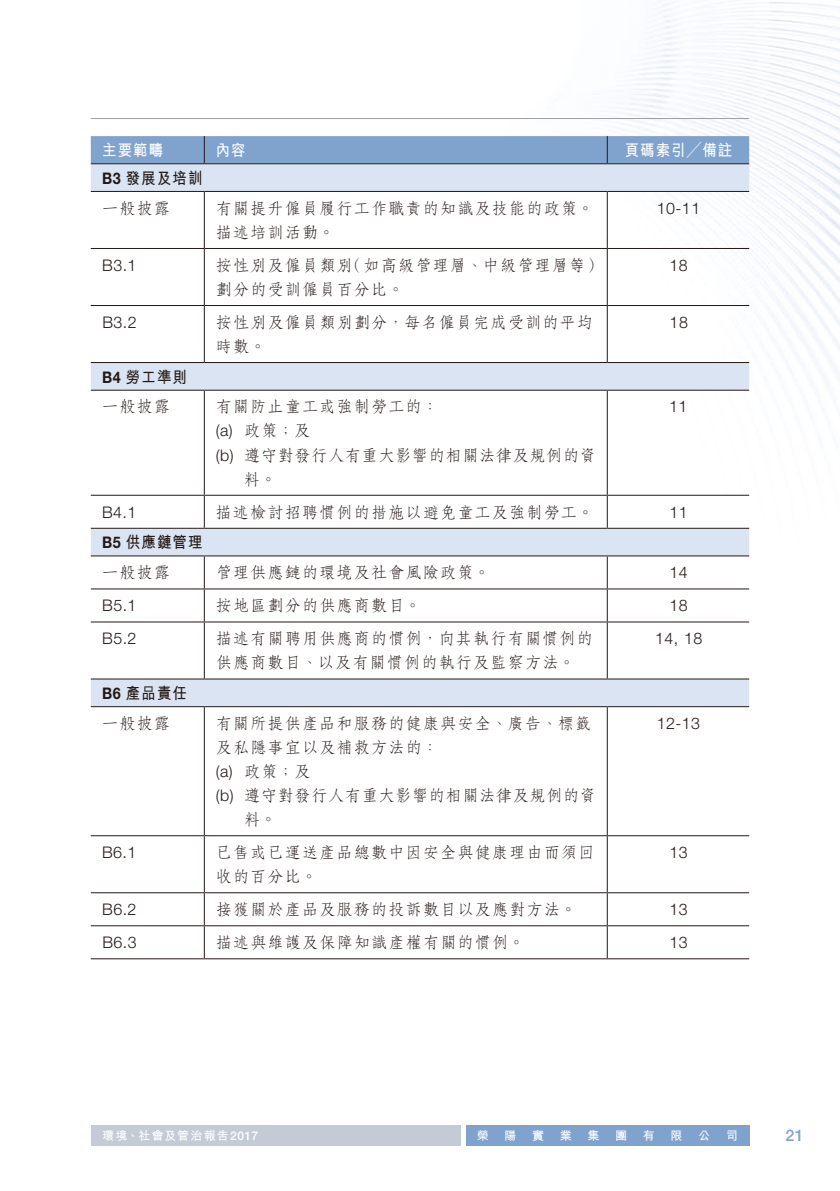
<style>
.page{position:relative;width:840px;height:1191px;background:#fff}
.page>*{position:absolute;margin:0;border:0;box-sizing:border-box;transform-origin:0 0}
.t1{font:16px/24px "DF Fang Song Std W4";letter-spacing:.08em;color:#231916}
.t2{font:300 16px "Helvetica Neue LT Std";letter-spacing:.03em;color:#231916}
.t3{font:16px "DF Fang Song Std W4";letter-spacing:.05em;color:#231916}
.t4{font:700 16px "M Hei HK";letter-spacing:.08em;color:#231916;scale:.9 1}
.t5{font:700 16px "M Hei HK";letter-spacing:.08em;color:#fff;scale:.9 1}
.t6{font:500 16px "Helvetica Neue LT Std";color:#80a3ce}
.t7{font:700 12px "M Hei HK";letter-spacing:.1em;color:#fff}
.s1{font-family:"Helvetica Neue LT Std"}
.s2{font-family:"Helvetica Neue LT Std";font-weight:300}
.s3{font-family:"Helvetica Neue LT Std";font-weight:500}
</style>
<div class="page">
<img style="left:90px;top:0;width:749px;height:1146px">
<div style="left:466px;top:1125px;width:282px;height:20px;background:#80a3ce"></div>
<div style="left:91px;top:1125px;width:369px;height:20px;background:#c4cbd6"></div>
<hr style="left:91px;top:118px;width:657px;height:1px;background:#a0a0a1">
<svg style="left:91px;top:164px;width:657px;height:542px"></svg>
<div style="left:91px;top:136px;width:657px;height:27px;background:#80a3ce"></div>
<hr style="left:91px;top:163px;width:113px;height:1px;background:#231916">
<hr style="left:204px;top:163px;width:403px;height:1px;background:#231916">
<hr style="left:607px;top:163px;width:141px;height:1px;background:#231916">
<hr style="left:91px;top:191px;width:113px;height:1px;background:#231916">
<hr style="left:204px;top:191px;width:403px;height:1px;background:#231916">
<hr style="left:204px;top:192px;width:1px;height:56px;background:#231916">
<hr style="left:607px;top:191px;width:141px;height:1px;background:#231916">
<hr style="left:606px;top:192px;width:1px;height:56px;background:#231916">
<hr style="left:91px;top:248px;width:113px;height:1px;background:#231916">
<hr style="left:204px;top:248px;width:403px;height:1px;background:#231916">
<hr style="left:204px;top:249px;width:1px;height:56px;background:#231916">
<hr style="left:607px;top:248px;width:141px;height:1px;background:#231916">
<hr style="left:606px;top:249px;width:1px;height:56px;background:#231916">
<hr style="left:91px;top:305px;width:113px;height:1px;background:#231916">
<hr style="left:204px;top:305px;width:403px;height:1px;background:#231916">
<hr style="left:204px;top:306px;width:1px;height:56px;background:#231916">
<hr style="left:607px;top:305px;width:141px;height:1px;background:#231916">
<hr style="left:606px;top:306px;width:1px;height:56px;background:#231916">
<hr style="left:91px;top:362px;width:113px;height:1px;background:#231916">
<hr style="left:204px;top:362px;width:403px;height:1px;background:#231916">
<hr style="left:607px;top:362px;width:141px;height:1px;background:#231916">
<hr style="left:91px;top:390px;width:113px;height:1px;background:#231916">
<hr style="left:204px;top:390px;width:403px;height:1px;background:#231916">
<hr style="left:204px;top:391px;width:1px;height:104px;background:#231916">
<hr style="left:607px;top:390px;width:141px;height:1px;background:#231916">
<hr style="left:606px;top:391px;width:1px;height:104px;background:#231916">
<hr style="left:91px;top:495px;width:113px;height:1px;background:#231916">
<hr style="left:204px;top:495px;width:403px;height:1px;background:#231916">
<hr style="left:204px;top:496px;width:1px;height:32px;background:#231916">
<hr style="left:607px;top:495px;width:141px;height:1px;background:#231916">
<hr style="left:606px;top:496px;width:1px;height:32px;background:#231916">
<hr style="left:91px;top:528px;width:113px;height:1px;background:#231916">
<hr style="left:204px;top:528px;width:403px;height:1px;background:#231916">
<hr style="left:607px;top:528px;width:141px;height:1px;background:#231916">
<hr style="left:91px;top:555px;width:113px;height:1px;background:#231916">
<hr style="left:204px;top:555px;width:403px;height:1px;background:#231916">
<hr style="left:204px;top:556px;width:1px;height:32px;background:#231916">
<hr style="left:607px;top:555px;width:141px;height:1px;background:#231916">
<hr style="left:606px;top:556px;width:1px;height:32px;background:#231916">
<hr style="left:91px;top:588px;width:113px;height:1px;background:#231916">
<hr style="left:204px;top:588px;width:403px;height:1px;background:#231916">
<hr style="left:204px;top:589px;width:1px;height:32px;background:#231916">
<hr style="left:607px;top:588px;width:141px;height:1px;background:#231916">
<hr style="left:606px;top:589px;width:1px;height:32px;background:#231916">
<hr style="left:91px;top:621px;width:113px;height:1px;background:#231916">
<hr style="left:204px;top:621px;width:403px;height:1px;background:#231916">
<hr style="left:204px;top:622px;width:1px;height:56px;background:#231916">
<hr style="left:607px;top:621px;width:141px;height:1px;background:#231916">
<hr style="left:606px;top:622px;width:1px;height:56px;background:#231916">
<hr style="left:91px;top:678px;width:113px;height:1px;background:#231916">
<hr style="left:204px;top:678px;width:403px;height:1px;background:#231916">
<hr style="left:607px;top:678px;width:141px;height:1px;background:#231916">
<hr style="left:91px;top:706px;width:113px;height:1px;background:#231916">
<hr style="left:204px;top:706px;width:403px;height:1px;background:#231916">
<hr style="left:204px;top:707px;width:1px;height:128px;background:#231916">
<hr style="left:607px;top:706px;width:141px;height:1px;background:#231916">
<hr style="left:606px;top:707px;width:1px;height:128px;background:#231916">
<hr style="left:91px;top:835px;width:113px;height:1px;background:#231916">
<hr style="left:204px;top:835px;width:403px;height:1px;background:#231916">
<hr style="left:204px;top:836px;width:1px;height:56px;background:#231916">
<hr style="left:607px;top:835px;width:141px;height:1px;background:#231916">
<hr style="left:606px;top:836px;width:1px;height:56px;background:#231916">
<hr style="left:91px;top:892px;width:113px;height:1px;background:#231916">
<hr style="left:204px;top:892px;width:403px;height:1px;background:#231916">
<hr style="left:204px;top:893px;width:1px;height:32px;background:#231916">
<hr style="left:607px;top:892px;width:141px;height:1px;background:#231916">
<hr style="left:606px;top:893px;width:1px;height:32px;background:#231916">
<hr style="left:91px;top:925px;width:113px;height:1px;background:#231916">
<hr style="left:204px;top:925px;width:403px;height:1px;background:#231916">
<hr style="left:204px;top:926px;width:1px;height:32px;background:#231916">
<hr style="left:607px;top:925px;width:141px;height:1px;background:#231916">
<hr style="left:606px;top:926px;width:1px;height:32px;background:#231916">
<hr style="left:91px;top:958px;width:113px;height:1px;background:#231916">
<hr style="left:204px;top:958px;width:403px;height:1px;background:#231916">
<hr style="left:607px;top:958px;width:141px;height:1px;background:#231916">
<p class="t5" style="left:102px;top:139px;width:69px">主要範疇</p>
<p class="t5" style="left:215px;top:139px;width:35px">內容</p>
<p class="t5" style="left:624px;top:139px;width:121px">頁碼索引╱備註</p>
<p class="t4" style="left:102px;top:166px;width:113px"><span class="s1">B3</span> 發展及培訓</p>
<p class="t1" style="left:102px;top:196px;width:69px">一般披露</p>
<p class="t1" style="left:215px;top:196px;width:379px">有關提升僱員履行工作職責的知識及技能的政策。描述培訓活動。</p>
<p class="t2" style="left:656px;top:198px;width:45px">10-11</p>
<p class="t2" style="left:102px;top:255px;width:36px">B3.1</p>
<p class="t1" style="left:216px;top:253px;width:387px">按性別及僱員類別（如高級管理層、中級管理層等）劃分的受訓僱員百分比。</p>
<p class="t2" style="left:669px;top:255px;width:20px">18</p>
<p class="t2" style="left:102px;top:312px;width:36px">B3.2</p>
<p class="t1" style="left:216px;top:310px;width:378px">按性別及僱員類別劃分，每名僱員完成受訓的平均時數。</p>
<p class="t2" style="left:669px;top:312px;width:20px">18</p>
<p class="t4" style="left:102px;top:365px;width:96px"><span class="s1">B4</span> 勞工準則</p>
<p class="t1" style="left:102px;top:394px;width:69px">一般披露</p>
<p class="t1" style="left:215px;top:394px;width:224px">有關防止童工或強制勞工的：</p>
<p class="t1" style="left:215px;top:418px;width:96px"><span class="s2">(a)</span> 政策；及</p>
<p class="t3" style="left:215px;top:446px;width:381px"><span class="s2">(b)</span> 遵守對發行人有重大影響的相關法律及規例的資</p>
<p class="t1" style="left:244px;top:466px;width:34px">料。</p>
<p class="t2" style="left:669px;top:397px;width:20px">11</p>
<p class="t2" style="left:102px;top:502px;width:36px">B4.1</p>
<p class="t1" style="left:215px;top:499px;width:379px">描述檢討招聘慣例的措施以避免童工及強制勞工。</p>
<p class="t2" style="left:669px;top:502px;width:20px">11</p>
<p class="t4" style="left:102px;top:531px;width:113px"><span class="s1">B5</span> 供應鏈管理</p>
<p class="t1" style="left:102px;top:560px;width:69px">一般披露</p>
<p class="t1" style="left:215px;top:560px;width:275px">管理供應鏈的環境及社會風險政策。</p>
<p class="t2" style="left:669px;top:563px;width:20px">14</p>
<p class="t2" style="left:102px;top:596px;width:36px">B5.1</p>
<p class="t1" style="left:216px;top:593px;width:206px">按地區劃分的供應商數目。</p>
<p class="t2" style="left:669px;top:596px;width:20px">18</p>
<p class="t2" style="left:102px;top:629px;width:36px">B5.2</p>
<p class="t1" style="left:216px;top:626px;width:378px">描述有關聘用供應商的慣例，向其執行有關慣例的供應商數目、以及有關慣例的執行及監察方法。</p>
<p class="t2" style="left:654px;top:629px;width:49px">14, 18</p>
<p class="t4" style="left:102px;top:681px;width:96px"><span class="s1">B6</span> 產品責任</p>
<p class="t1" style="left:102px;top:711px;width:69px">一般披露</p>
<p class="t1" style="left:215px;top:711px;width:377px">有關所提供產品和服務的健康與安全、廣告、標籤</p>
<p class="t1" style="left:216px;top:735px;width:224px">及私隱事宜以及補救方法的：</p>
<p class="t1" style="left:216px;top:759px;width:96px"><span class="s2">(a)</span> 政策；及</p>
<p class="t3" style="left:216px;top:786px;width:381px"><span class="s2">(b)</span> 遵守對發行人有重大影響的相關法律及規例的資</p>
<p class="t1" style="left:244px;top:807px;width:34px">料。</p>
<p class="t2" style="left:656px;top:713px;width:45px">12-13</p>
<p class="t2" style="left:102px;top:842px;width:36px">B6.1</p>
<p class="t1" style="left:215px;top:840px;width:380px">已售或已運送產品總數中因安全與健康理由而須回收的百分比。</p>
<p class="t2" style="left:669px;top:842px;width:20px">13</p>
<p class="t2" style="left:102px;top:899px;width:36px">B6.2</p>
<p class="t1" style="left:216px;top:897px;width:362px">接獲關於產品及服務的投訴數目以及應對方法。</p>
<p class="t2" style="left:669px;top:899px;width:20px">13</p>
<p class="t2" style="left:102px;top:932px;width:36px">B6.3</p>
<p class="t1" style="left:216px;top:930px;width:310px">描述與維護及保障知識產權有關的慣例。</p>
<p class="t2" style="left:669px;top:932px;width:20px">13</p>
<p class="t7" style="left:102px;top:1127px;width:157px">環境、社會及管治報告<span class="s3">2017</span></p>
<p class="t7" style="left:476px;top:1127px;width:13px">榮</p>
<p class="t7" style="left:504px;top:1127px;width:13px">陽</p>
<p class="t7" style="left:532px;top:1127px;width:13px">實</p>
<p class="t7" style="left:559px;top:1127px;width:13px">業</p>
<p class="t7" style="left:587px;top:1127px;width:13px">集</p>
<p class="t7" style="left:614px;top:1127px;width:13px">團</p>
<p class="t7" style="left:642px;top:1127px;width:13px">有</p>
<p class="t7" style="left:670px;top:1127px;width:13px">限</p>
<p class="t7" style="left:697px;top:1127px;width:13px">公</p>
<p class="t7" style="left:725px;top:1127px;width:13px">司</p>
<p class="t6" style="left:785px;top:1125px;width:20px">21</p>
</div>
